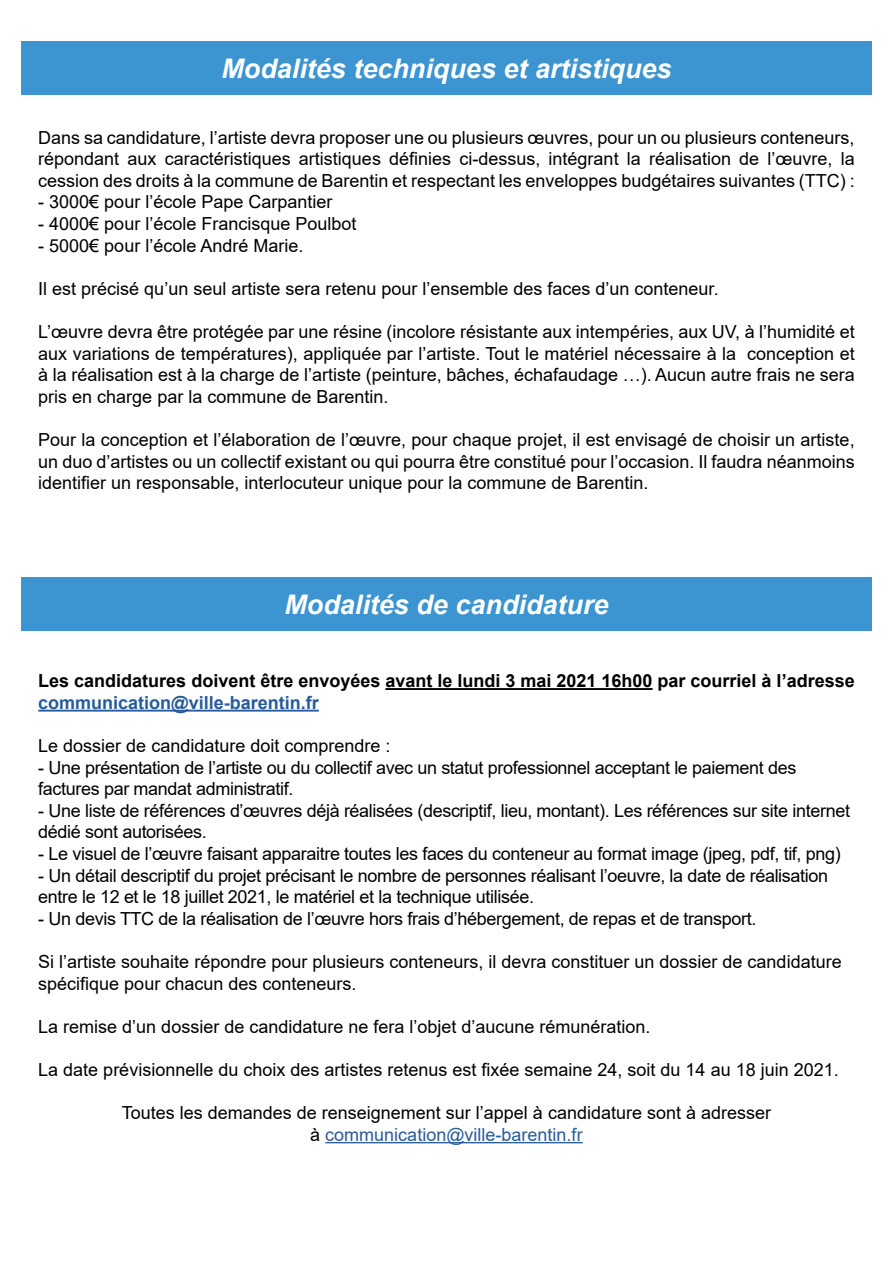
<style>
.page{position:relative;width:893px;height:1263px;background:#fff}
.page>*{position:absolute;margin:0;border:0;box-sizing:border-box;transform-origin:0 0}
.t1{font:italic 700 27px "Arial";color:#fff}
.t2{font:18px/21.6px "Arial";color:#000;text-align:justify}
.t3{font:18px/21.6px "Arial";letter-spacing:-.02em;color:#000}
.t4{font:700 18px "Arial";color:#000}
.t5{font:700 18px "Arial";color:#275b9b}
.s1{color:#275b9b}
</style>
<div class="page">
<div style="left:21px;top:41px;width:851px;height:54px;background:#3c94d1"></div>
<div style="left:21px;top:578px;width:851px;height:53px;background:#3c94d1"></div>
<hr style="left:385px;top:688px;width:268px;height:2px;background:#000">
<hr style="left:38px;top:710px;width:281px;height:1px;background:#275b9b">
<hr style="left:325px;top:1142px;width:258px;height:1px;background:#275b9b">
<h1 class="t1" style="left:221px;top:50px;width:452px">Modalités techniques et artistiques</h1>
<p class="t2" style="left:38px;top:126px;width:818px">Dans sa candidature, l’artiste devra proposer une ou plusieurs œuvres, pour un ou plusieurs conteneurs, répondant aux caractéristiques artistiques définies ci-dessus, intégrant la réalisation de l’œuvre, la cession des droits à la commune de Barentin et respectant les enveloppes budgétaires suivantes (TTC) :</p>
<p class="t2" style="left:38px;top:191px;width:296px">- 3000€ pour l’école Pape Carpantier</p>
<p class="t2" style="left:38px;top:213px;width:320px">- 4000€ pour l’école Francisque Poulbot</p>
<p class="t2" style="left:38px;top:234px;width:267px">- 5000€ pour l’école André Marie.</p>
<p class="t2" style="left:38px;top:277px;width:682px">Il est précisé qu’un seul artiste sera retenu pour l’ensemble des faces d’un conteneur.</p>
<p class="t2" style="left:38px;top:321px;width:818px">L’œuvre devra être protégée par une résine (incolore résistante aux intempéries, aux UV, à l’humidité et aux variations de températures), appliquée par l’artiste. Tout le matériel nécessaire à la conception et à la réalisation est à la charge de l’artiste (peinture, bâches, échafaudage …). Aucun autre frais ne sera pris en charge par la commune de Barentin.</p>
<p class="t2" style="left:38px;top:429px;width:818px">Pour la conception et l’élaboration de l’œuvre, pour chaque projet, il est envisagé de choisir un artiste, un duo d’artistes ou un collectif existant ou qui pourra être constitué pour l’occasion. Il faudra néanmoins identifier un responsable, interlocuteur unique pour la commune de Barentin.</p>
<h1 class="t1" style="left:284px;top:587px;width:326px">Modalités de candidature</h1>
<p class="t4" style="left:38px;top:668px;width:818px">Les candidatures doivent être envoyées avant le lundi 3 mai 2021 16h00 par courriel à l’adresse</p>
<p class="t5" style="left:38px;top:690px;width:282px">communication@ville-barentin.fr</p>
<p class="t2" style="left:38px;top:735px;width:354px">Le dossier de candidature doit comprendre :</p>
<p class="t3" style="left:38px;top:756px;width:760px">- Une présentation de l’artiste ou du collectif avec un statut professionnel acceptant le paiement des factures par mandat administratif.</p>
<p class="t3" style="left:38px;top:799px;width:813px">- Une liste de références d’œuvres déjà réalisées (descriptif, lieu, montant). Les références sur site internet dédié sont autorisées.</p>
<p class="t3" style="left:38px;top:843px;width:804px">- Le visuel de l’œuvre faisant apparaitre toutes les faces du conteneur au format image (jpeg, pdf, tif, png)</p>
<p class="t3" style="left:38px;top:864px;width:791px">- Un détail descriptif du projet précisant le nombre de personnes réalisant l’oeuvre, la date de réalisation entre le 12 et le 18 juillet 2021, le matériel et la technique utilisée.</p>
<p class="t3" style="left:38px;top:907px;width:720px">- Un devis TTC de la réalisation de l’œuvre hors frais d’hébergement, de repas et de transport.</p>
<p class="t2" style="left:38px;top:951px;width:805px">Si l’artiste souhaite répondre pour plusieurs conteneurs, il devra constituer un dossier de candidature spécifique pour chacun des conteneurs.</p>
<p class="t2" style="left:38px;top:1015px;width:614px">La remise d’un dossier de candidature ne fera l’objet d’aucune rémunération.</p>
<p class="t2" style="left:38px;top:1059px;width:802px">La date prévisionnelle du choix des artistes retenus est fixée semaine 24, soit du 14 au 18 juin 2021.</p>
<p class="t2" style="left:122px;top:1102px;width:651px;text-align:center">Toutes les demandes de renseignement sur l’appel à candidature sont à adresser à <span class="s1">communication@ville-barentin.fr</span></p>
</div>
